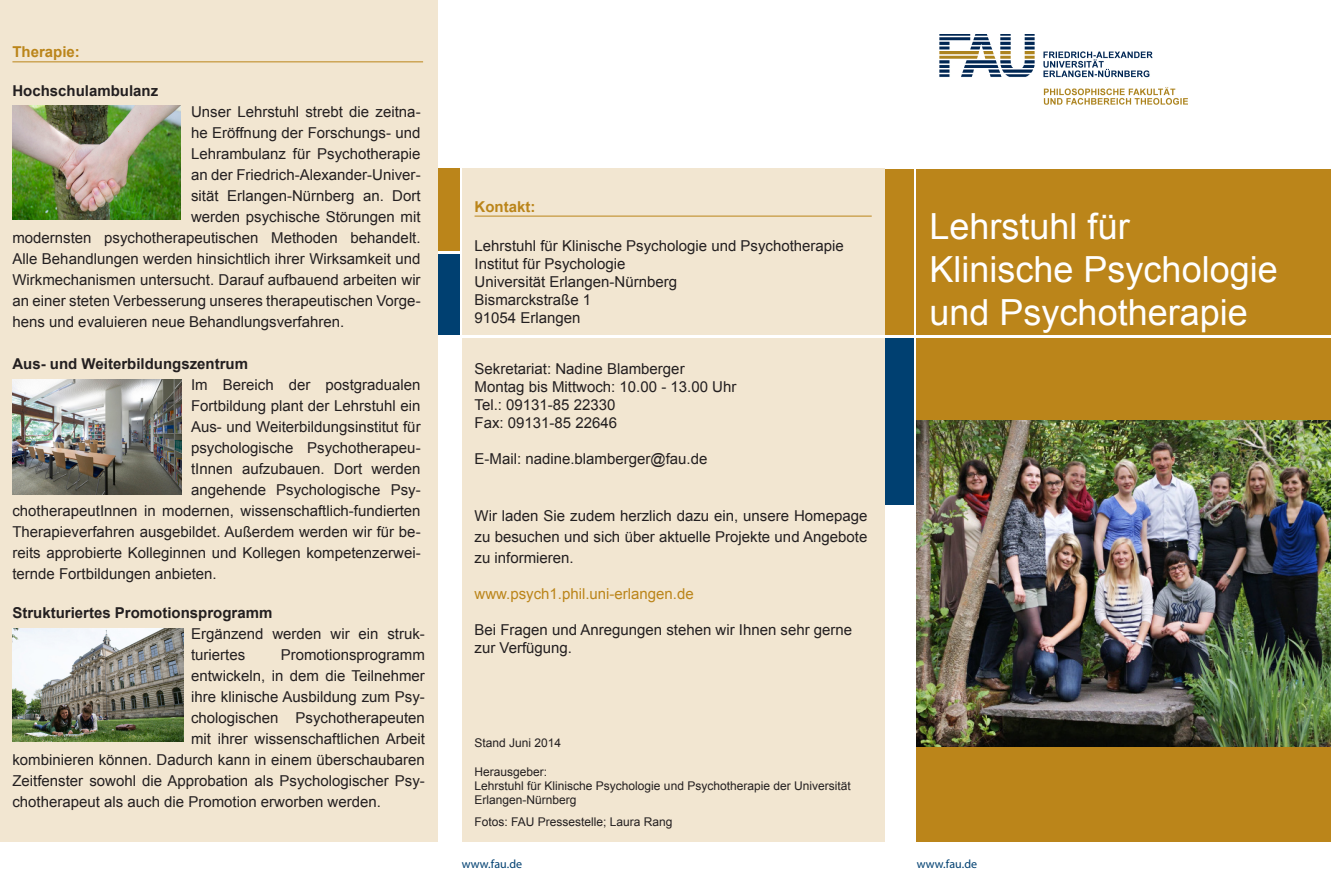
<style>
.page{position:relative;width:1331px;height:893px;background:#fff}
.page>*{position:absolute;margin:0;border:0;box-sizing:border-box;transform-origin:0 0}
.t1{font:36px "Arial";color:#fff}
.t2{font:15px/21px "Arial";color:#231f20}
.t3{font:700 15px "Arial";color:#231f20}
.t4{font:15px "Arial";color:#bb851a}
.t5{font:700 15px "Arial";color:#bb851a}
.t6{font:12px/14.4px "Arial";color:#231f20}
.t7{font:12px "Myriad Pro";letter-spacing:.005em;color:#004071}
</style>
<div class="page">
<div style="left:0;top:0;width:438px;height:845px;background:#f2e6d1"></div>
<hr style="left:12px;top:61px;width:411px;height:1px;background:#bb851a">
<div style="left:917px;top:337px;width:414px;height:505px;background:#bb851a"></div>
<div style="left:917px;top:168px;width:414px;height:169px;background:#bb851a"></div>
<div style="left:884px;top:168px;width:30px;height:169px;background:#bb851a"></div>
<div style="left:884px;top:337px;width:30px;height:168px;background:#004071"></div>
<hr style="left:884px;top:335px;width:447px;height:3px;background:#fff">
<div style="left:438px;top:253px;width:21px;height:84px;background:#004071"></div>
<div style="left:438px;top:168px;width:21px;height:85px;background:#bb851a"></div>
<div style="left:462px;top:337px;width:422px;height:505px;background:#f2e6d1"></div>
<div style="left:462px;top:168px;width:422px;height:169px;background:#f2e6d1"></div>
<hr style="left:475px;top:216px;width:397px;height:1px;background:#bb851a">
<img style="left:939px;top:34px;width:249px;height:71px">
<hr style="left:438px;top:335px;width:446px;height:3px;background:#fff">
<hr style="left:438px;top:251px;width:22px;height:3px;background:#fff">
<hr style="left:0;top:842px;width:438px;height:2px;background:#fff">
<img style="left:917px;top:421px;width:414px;height:325px">
<img style="left:12px;top:380px;width:169px;height:115px">
<img style="left:13px;top:106px;width:167px;height:114px">
<img style="left:12px;top:629px;width:172px;height:112px">
<p class="t5" style="left:12px;top:42px;width:69px">Therapie:</p>
<p class="t3" style="left:12px;top:81px;width:147px">Hochschulambulanz</p>
<p class="t2" style="left:191px;top:102px;width:231px">Unser Lehrstuhl strebt die zeitna-</p>
<p class="t2" style="left:191px;top:123px;width:231px">he Eröffnung der Forschungs- und</p>
<p class="t2" style="left:191px;top:144px;width:231px">Lehrambulanz für Psychotherapie</p>
<p class="t2" style="left:191px;top:165px;width:231px">an der Friedrich-Alexander-Univer-</p>
<p class="t2" style="left:191px;top:186px;width:231px">sität Erlangen-Nürnberg an. Dort</p>
<p class="t2" style="left:191px;top:207px;width:231px">werden psychische Störungen mit</p>
<p class="t2" style="left:12px;top:228px;width:410px">modernsten psychotherapeutischen Methoden behandelt.</p>
<p class="t2" style="left:12px;top:249px;width:410px">Alle Behandlungen werden hinsichtlich ihrer Wirksamkeit und</p>
<p class="t2" style="left:12px;top:270px;width:410px">Wirkmechanismen untersucht. Darauf aufbauend arbeiten wir</p>
<p class="t2" style="left:12px;top:291px;width:410px">an einer steten Verbesserung unseres therapeutischen Vorge-</p>
<p class="t2" style="left:12px;top:312px;width:333px">hens und evaluieren neue Behandlungsverfahren.</p>
<p class="t3" style="left:12px;top:354px;width:237px">Aus- und Weiterbildungszentrum</p>
<p class="t2" style="left:191px;top:375px;width:231px">Im Bereich der postgradualen</p>
<p class="t2" style="left:191px;top:396px;width:231px">Fortbildung plant der Lehrstuhl ein</p>
<p class="t2" style="left:191px;top:417px;width:231px">Aus- und Weiterbildungsinstitut für</p>
<p class="t2" style="left:191px;top:438px;width:231px">psychologische Psychotherapeu-</p>
<p class="t2" style="left:191px;top:459px;width:231px">tInnen aufzubauen. Dort werden</p>
<p class="t2" style="left:191px;top:480px;width:231px">angehende Psychologische Psy-</p>
<p class="t2" style="left:12px;top:501px;width:410px">chotherapeutInnen in modernen, wissenschaftlich-fundierten</p>
<p class="t2" style="left:12px;top:522px;width:410px">Therapieverfahren ausgebildet. Außerdem werden wir für be-</p>
<p class="t2" style="left:12px;top:543px;width:410px">reits approbierte Kolleginnen und Kollegen kompetenzerwei-</p>
<p class="t2" style="left:12px;top:564px;width:206px">ternde Fortbildungen anbieten.</p>
<p class="t3" style="left:12px;top:603px;width:262px">Strukturiertes Promotionsprogramm</p>
<p class="t2" style="left:191px;top:624px;width:235px">Ergänzend werden wir ein struk&shy;turiertes</p>
<p class="t2" style="left:281px;top:645px;width:146px">Promotionsprogramm</p>
<p class="t2" style="left:191px;top:666px;width:235px">entwickeln, in dem die Teilnehmer</p>
<p class="t2" style="left:191px;top:687px;width:235px">ihre klinische Ausbildung zum Psy-</p>
<p class="t2" style="left:191px;top:708px;width:235px">chologischen Psychotherapeuten</p>
<p class="t2" style="left:191px;top:729px;width:235px">mit ihrer wissenschaftlichen Arbeit</p>
<p class="t2" style="left:12px;top:750px;width:414px">kombinieren können. Dadurch kann in einem überschaubaren</p>
<p class="t2" style="left:12px;top:771px;width:414px">Zeitfenster sowohl die Approbation als Psychologischer Psy-</p>
<p class="t2" style="left:12px;top:792px;width:370px">chotherapeut als auch die Promotion erworben werden.</p>
<p class="t5" style="left:475px;top:196px;width:62px">Kontakt:</p>
<p class="t2" style="left:475px;top:236px;width:371px">Lehrstuhl für Klinische Psychologie und Psychotherapie</p>
<p class="t2" style="left:475px;top:254px;width:152px">Institut für Psychologie</p>
<p class="t2" style="left:475px;top:272px;width:204px">Universität Erlangen-Nürnberg</p>
<p class="t2" style="left:475px;top:290px;width:118px">Bismarckstraße 1</p>
<p class="t2" style="left:475px;top:308px;width:107px">91054 Erlangen</p>
<p class="t2" style="left:475px;top:359px;width:212px">Sekretariat: Nadine Blamberger</p>
<p class="t2" style="left:475px;top:377px;width:263px">Montag bis Mittwoch: 10.00 - 13.00 Uhr</p>
<p class="t2" style="left:475px;top:395px;width:142px">Tel.: 09131-85 22330</p>
<p class="t2" style="left:475px;top:413px;width:144px">Fax: 09131-85 22646</p>
<p class="t2" style="left:475px;top:449px;width:234px">E-Mail: nadine.blamberger@fau.de</p>
<p class="t2" style="left:475px;top:506px;width:394px;text-align:justify">Wir laden Sie zudem herzlich dazu ein, unsere Homepage zu besuchen und sich über aktuelle Projekte und Angebote zu informieren.</p>
<p class="t4" style="left:475px;top:584px;width:221px">www.psych1.phil.uni-erlangen.de</p>
<p class="t2" style="left:475px;top:621px;width:379px;line-height:18px">Bei Fragen und Anregungen stehen wir Ihnen sehr gerne zur Verfügung.</p>
<p class="t6" style="left:475px;top:735px;width:88px">Stand Juni 2014</p>
<p class="t6" style="left:475px;top:764px;width:74px">Herausgeber:</p>
<p class="t6" style="left:475px;top:779px;width:378px">Lehrstuhl für Klinische Psychologie und Psychotherapie der Universität<br>Erlangen-Nürnberg</p>
<p class="t6" style="left:475px;top:815px;width:200px">Fotos: FAU Pressestelle; Laura Rang</p>
<p class="t1" style="left:929px;top:202px;width:202px">Lehrstuhl für</p>
<p class="t1" style="left:929px;top:246px;width:350px">Klinische Psychologie</p>
<p class="t1" style="left:929px;top:289px;width:320px">und Psychotherapie</p>
<p class="t7" style="left:462px;top:856px;width:62px">www.fau.de</p>
<p class="t7" style="left:917px;top:856px;width:62px">www.fau.de</p>
</div>
